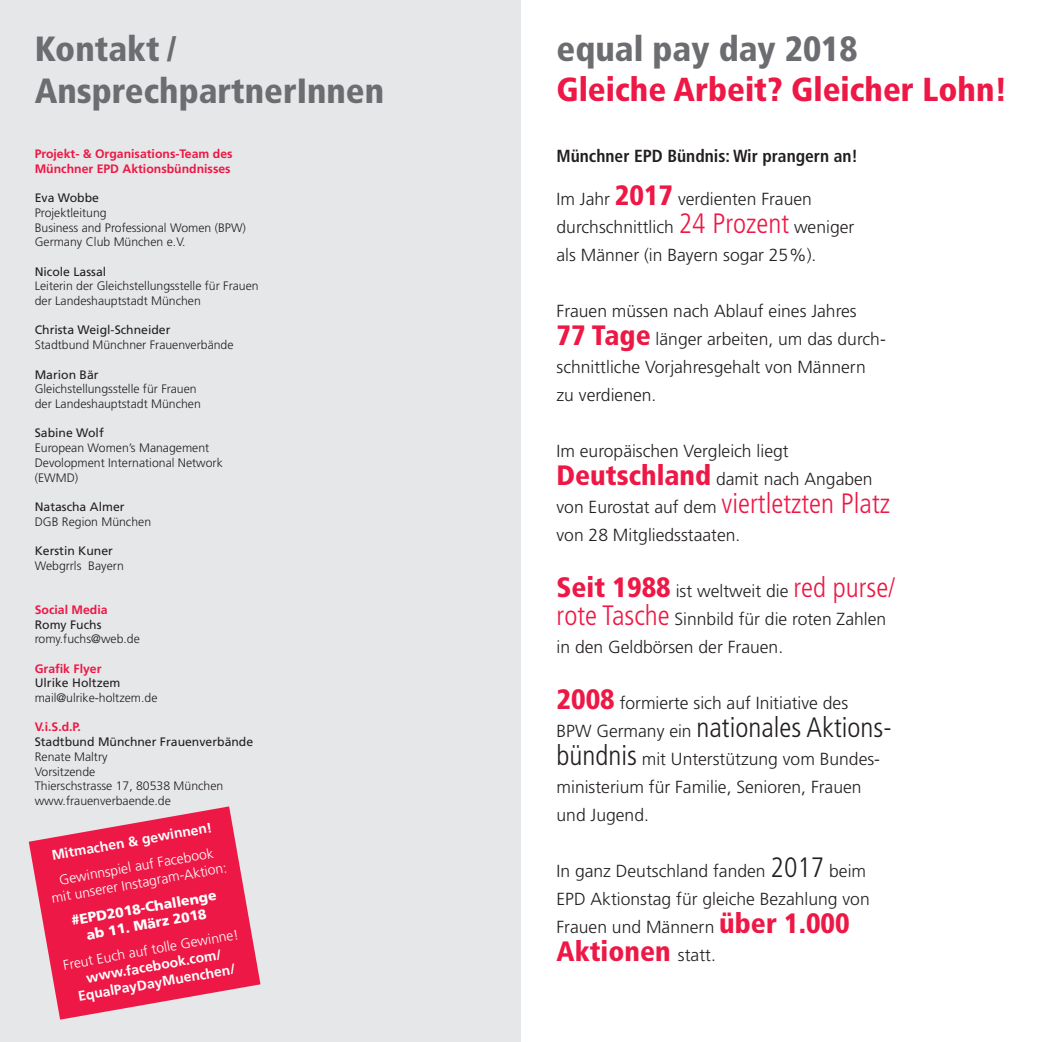
<style>
.page{position:relative;width:1042px;height:1042px;background:#fff}
.page>*{position:absolute;margin:0;border:0;box-sizing:border-box;transform-origin:0 0}
.t1{font:900 condensed 35px/42px "Frutiger";color:#6c6d70}
.t2{font:900 condensed 33.25px "Frutiger";color:#ed1845}
.t3{font:300 condensed 28px "Frutiger";color:#231f20}
.t4{font:900 condensed 28px "Frutiger";color:#ed1845}
.t5{font:300 17.5px/28px "Frutiger";color:#231f20}
.t6{font:700 condensed 17.5px "Frutiger";color:#231f20}
.t7{font:300 14px/16.8px "Frutiger";color:#fff;text-align:center}
.t8{font:700 14px/16.8px "Frutiger";color:#fff;text-align:center}
.t9{font:900 14px/16.8px "Frutiger";color:#fff;text-align:center}
.t10{font:300 12.25px/14.7px "Frutiger";color:#231f20}
.t11{font:12.25px "Frutiger";color:#231f20}
.t12{font:700 12.25px/14.7px "Frutiger";color:#ed1845}
.s1{font-weight:900;font-stretch:condensed;font-size:28px;color:#ed1845}
.s2{font-stretch:condensed;font-size:28px;color:#ed1845}
.s3{font-stretch:normal;font-size:17.5px}
.s4{font-stretch:condensed;font-size:28px}
.s5{font-weight:300;font-stretch:normal;font-size:17.5px;color:#231f20}
</style>
<div class="page">
<div style="left:0;top:0;width:521px;height:1042px;background:#e6e7e9"></div>
<svg style="left:29px;top:806px;width:231px;height:213px;fill:#ed1845"></svg>
<h1 class="t1" style="left:35px;top:28px;width:351px">Kontakt /<br>AnsprechpartnerInnen</h1>
<p class="t12" style="left:35px;top:146px;width:199px">Projekt- &amp; Organisations-Team des<br>Münchner EPD Aktionsbündnisses</p>
<p class="t11" style="left:35px;top:191px;width:66px">Eva Wobbe</p>
<p class="t10" style="left:35px;top:205px;width:213px">Projektleitung<br>Business and Professional Women (BPW)<br>Germany Club München e.V.</p>
<p class="t11" style="left:35px;top:264px;width:73px">Nicole Lassal</p>
<p class="t10" style="left:35px;top:279px;width:225px">Leiterin der Gleichstellungsstelle für Frauen der Landeshauptstadt München</p>
<p class="t11" style="left:35px;top:323px;width:137px">Christa Weigl-Schneider</p>
<p class="t10" style="left:35px;top:338px;width:200px">Stadtbund Münchner Frauenverbände</p>
<p class="t11" style="left:35px;top:367px;width:65px">Marion Bär</p>
<p class="t10" style="left:35px;top:382px;width:168px">Gleichstellungsstelle für Frauen der Landeshauptstadt München</p>
<p class="t11" style="left:35px;top:426px;width:71px">Sabine Wolf</p>
<p class="t10" style="left:35px;top:441px;width:190px">European Women’s Management<br>Devolopment International Network (EWMD)</p>
<p class="t11" style="left:35px;top:499px;width:91px">Natascha Almer</p>
<p class="t10" style="left:35px;top:514px;width:118px">DGB Region München</p>
<p class="t11" style="left:35px;top:543px;width:80px">Kerstin Kuner</p>
<p class="t10" style="left:35px;top:558px;width:91px">Webgrrls Bayern</p>
<p class="t12" style="left:35px;top:602px;width:74px">Social Media</p>
<p class="t11" style="left:35px;top:617px;width:68px">Romy Fuchs</p>
<p class="t10" style="left:35px;top:632px;width:107px">romy.fuchs@web.de</p>
<p class="t12" style="left:35px;top:661px;width:68px">Grafik Flyer</p>
<p class="t11" style="left:35px;top:676px;width:87px">Ulrike Holtzem</p>
<p class="t10" style="left:35px;top:690px;width:124px">mail@ulrike-holtzem.de</p>
<p class="t12" style="left:35px;top:720px;width:48px">V.i.S.d.P.</p>
<p class="t11" style="left:35px;top:735px;width:220px">Stadtbund Münchner Frauenverbände</p>
<p class="t10" style="left:35px;top:749px;width:190px">Renate Maltry<br>Vorsitzende<br>Thierschstrasse 17, 80538 München www.frauenverbaende.de</p>
<p class="t8" style="left:50px;top:847px;width:164px;rotate:-10deg">Mitmachen &amp; gewinnen!</p>
<p class="t7" style="left:47px;top:873px;width:179px;rotate:-10deg">Gewinnspiel auf Facebook mit unserer Instagram-Aktion:</p>
<p class="t9" style="left:70px;top:912px;width:149px;rotate:-10deg">#EPD2018-Challenge ab 11. März 2018</p>
<p class="t7" style="left:62px;top:957px;width:179px;rotate:-10deg">Freut Euch auf tolle Gewinne!</p>
<p class="t8" style="left:74px;top:971px;width:161px;rotate:-10deg">www.facebook.com/<br>EqualPayDayMuenchen/</p>
<h1 class="t1" style="left:556px;top:28px;width:303px">equal pay day 2018</h1>
<h2 class="t2" style="left:556px;top:69px;width:452px">Gleiche Arbeit? Gleicher Lohn!</h2>
<p class="t6" style="left:556px;top:145px;width:303px">Münchner EPD Bündnis: Wir prangern an!</p>
<p class="t5" style="left:556px;top:185px;width:299px">Im Jahr <span class="s1">2017</span> verdienten Frauen durchschnittlich <span class="s2">24 Prozent</span> weniger als Männer (in Bayern sogar 25%).</p>
<p class="t5" style="left:556px;top:297px;width:331px">Frauen müssen nach Ablauf eines Jahres <span class="s1">77 Tage</span> länger arbeiten, um das durch&shy;schnittliche Vorjahresgehalt von Männern zu verdienen.</p>
<p class="t5" style="left:556px;top:437px;width:335px">Im europäischen Vergleich liegt<br><span class="s1">Deutschland</span> damit nach Angaben von Eurostat auf dem <span class="s2">viertletzten Platz </span>von 28 Mitgliedsstaaten.</p>
<p class="t5" style="left:556px;top:577px;width:340px"><span class="s1">Seit 1988</span> ist weltweit die <span class="s2">red purse/ rote Tasche</span> Sinnbild für die roten Zahlen in den Geldbörsen der Frauen.</p>
<p class="t5" style="left:556px;top:689px;width:293px"><span class="s1">2008</span> formierte sich auf Initiative des</p>
<h3 class="t3" style="left:556px;top:711px;width:337px"><span class="s3">BPW Germany ein</span> nationales Aktions-</h3>
<p class="t5" style="left:556px;top:745px;width:325px"><span class="s4">bündnis</span> mit Unterstützung vom Bundes&shy;ministerium für Familie, Senioren, Frauen und Jugend.</p>
<p class="t5" style="left:556px;top:857px;width:315px">In ganz Deutschland fanden <span class="s4">2017</span> beim<br>EPD Aktionstag für gleiche Bezahlung von<br>Frauen und Männern <span class="s1">über 1.000</span></p>
<h3 class="t4" style="left:556px;top:934px;width:161px">Aktionen <span class="s5">statt.</span></h3>
</div>
